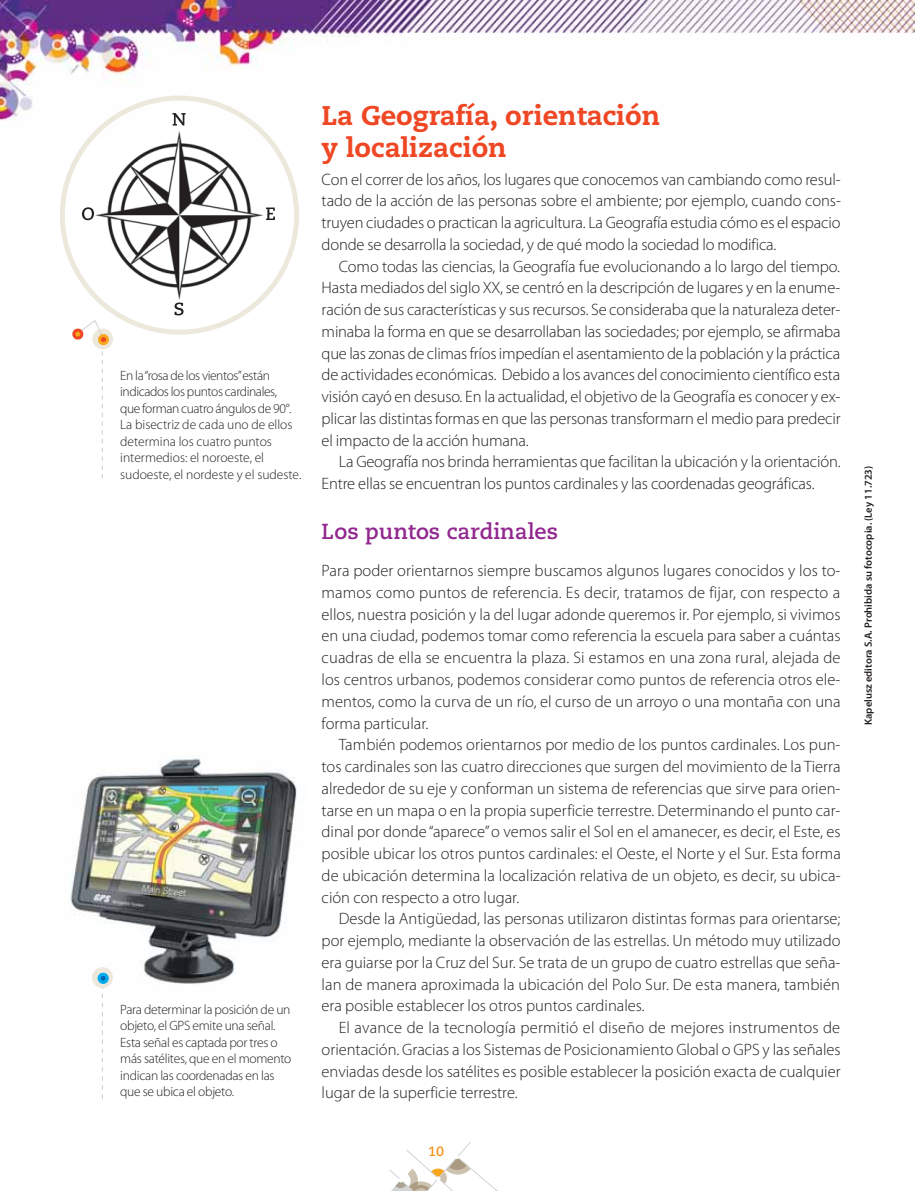
<style>
.page{position:relative;width:915px;height:1191px;background:#fff}
.page>*{position:absolute;margin:0;border:0;box-sizing:border-box;transform-origin:0 0}
.t1{font:800 27px/31.5px "Caecilia LT Std";color:#ef4723}
.t2{font:700 21.75px "Caecilia LT Std";color:#91278f}
.t3{font:300 16.5px/21.8px "Myriad Pro";letter-spacing:-.01em;color:#231f20;text-align:justify}
.t4{font:300 13.5px/16.5px "Myriad Pro";letter-spacing:-.02em;color:#231f20}
.t5{font:700 13.5px "Caecilia LT Std";color:#f7931d}
.t6{font:600 10.5px "Myriad Pro";color:#231f20}
</style>
<div class="page">
<img style="left:0;top:0;width:914px;height:141px">
<img style="left:93px;top:128px;width:175px;height:174px;border-radius:50%">
<div style="left:92px;top:328px;width:21px;height:21px;background:#ede8dc;border-radius:50%"></div>
<svg style="left:72px;top:320px;width:37px;height:158px"></svg>
<img style="left:70px;top:758px;width:227px;height:226px">
<img style="left:92px;top:967px;width:21px;height:20px">
<svg style="left:98px;top:972px;width:11px;height:127px"></svg>
<div style="left:60px;top:96px;width:239px;height:238px;border:5px solid #ede8dc;border-radius:50%"></div>
<svg style="left:172px;top:113px;width:13px;height:12px"></svg>
<svg style="left:174px;top:302px;width:9px;height:13px"></svg>
<svg style="left:266px;top:207px;width:9px;height:13px"></svg>
<svg style="left:82px;top:207px;width:12px;height:13px"></svg>
<svg style="left:389px;top:1142px;width:108px;height:48px"></svg>
<p class="t4" style="left:120px;top:368px;width:183px">En la “rosa de los vientos”están indicados los puntos cardinales,<br>que forman cuatro ángulos de 90°.<br>La bisectriz de cada uno de ellos determina los cuatro puntos intermedios: el noroeste, el sudoeste, el nordeste y el sudeste.</p>
<p class="t4" style="left:120px;top:1002px;width:173px">Para determinar la posición de un objeto, el GPS emite una señal.<br>Esta señal es captada por tres o más satélites, que en el momento indican las coordenadas en las que se ubica el objeto.</p>
<h1 class="t1" style="left:321px;top:101px;width:340px">La Geografía, orientación y localización</h1>
<p class="t3" style="left:321px;top:170px;width:520px">Con el correr de los años, los lugares que conocemos van cambiando como resul&shy;tado de la acción de las personas sobre el ambiente; por ejemplo, cuando cons&shy;truyen ciudades o practican la agricultura. La Geografía estudia cómo es el espacio donde se desarrolla la sociedad, y de qué modo la sociedad lo modifica.</p>
<p class="t3" style="left:321px;top:257px;width:520px;text-indent:17px">Como todas las ciencias, la Geografía fue evolucionando a lo largo del tiempo.<br>Hasta mediados del siglo XX, se centró en la descripción de lugares y en la enume&shy;ración de sus características y sus recursos. Se consideraba que la naturaleza deter&shy;minaba la forma en que se desarrollaban las sociedades; por ejemplo, se afirmaba que las zonas de climas fríos impedían el asentamiento de la población y la práctica de actividades económicas. Debido a los avances del conocimiento científico esta visión cayó en desuso. En la actualidad, el objetivo de la Geografía es conocer y ex&shy;plicar las distintas formas en que las personas transformarn el medio para predecir el impacto de la acción humana.</p>
<p class="t3" style="left:321px;top:452px;width:520px;text-indent:17px">La Geografía nos brinda herramientas que facilitan la ubicación y la orientación.<br>Entre ellas se encuentran los puntos cardinales y las coordenadas geográficas.</p>
<h2 class="t2" style="left:321px;top:520px;width:238px">Los puntos cardinales</h2>
<p class="t3" style="left:321px;top:561px;width:520px">Para poder orientarnos siempre buscamos algunos lugares conocidos y los to&shy;mamos como puntos de referencia. Es decir, tratamos de fijar, con respecto a ellos, nuestra posición y la del lugar adonde queremos ir. Por ejemplo, si vivimos en una ciudad, podemos tomar como referencia la escuela para saber a cuántas cuadras de ella se encuentra la plaza. Si estamos en una zona rural, alejada de los centros urbanos, podemos considerar como puntos de referencia otros ele&shy;mentos, como la curva de un río, el curso de un arroyo o una montaña con una forma particular.</p>
<p class="t3" style="left:321px;top:735px;width:520px;text-indent:17px">También podemos orientarnos por medio de los puntos cardinales. Los pun&shy;tos cardinales son las cuatro direcciones que surgen del movimiento de la Tierra alrededor de su eje y conforman un sistema de referencias que sirve para orien&shy;tarse en un mapa o en la propia superficie terrestre. Determinando el punto car&shy;dinal por donde “aparece” o vemos salir el Sol en el amanecer, es decir, el Este, es posible ubicar los otros puntos cardinales: el Oeste, el Norte y el Sur. Esta forma de ubicación determina la localización relativa de un objeto, es decir, su ubica&shy;ción con respecto a otro lugar.</p>
<p class="t3" style="left:321px;top:909px;width:520px;text-indent:17px">Desde la Antigüedad, las personas utilizaron distintas formas para orientarse; por ejemplo, mediante la observación de las estrellas. Un método muy utilizado era guiarse por la Cruz del Sur. Se trata de un grupo de cuatro estrellas que seña&shy;lan de manera aproximada la ubicación del Polo Sur. De esta manera, también era posible establecer los otros puntos cardinales.</p>
<p class="t3" style="left:321px;top:1018px;width:520px;text-indent:17px">El avance de la tecnología permitió el diseño de mejores instrumentos de orientación. Gracias a los Sistemas de Posicionamiento Global o GPS y las señales enviadas desde los satélites es posible establecer la posición exacta de cualquier lugar de la superficie terrestre.</p>
<p class="t5" style="left:428px;top:1144px;width:17px">10</p>
<p class="t6" style="left:864px;top:725px;width:261px;rotate:-90deg">Kapelusz editora S.A. Prohibida su fotocopia. (Ley 11.723)</p>
</div>
